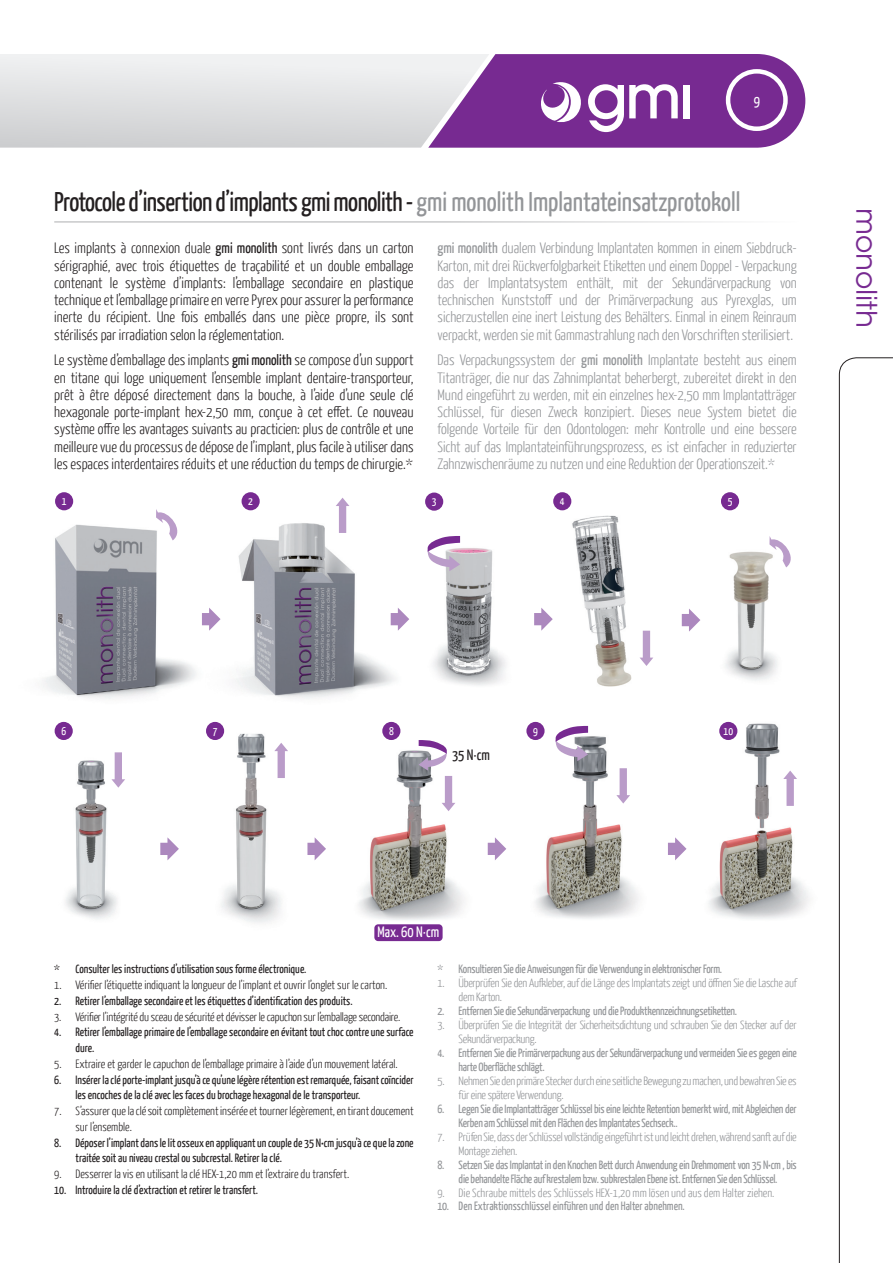
<style>
.page{position:relative;width:893px;height:1263px;background:#fff}
.page>*{position:absolute;margin:0;border:0;box-sizing:border-box;transform-origin:0 0}
.t1{font:28.2px "ITC Avant Garde Std";color:#772a91}
.t2{font:27px "Yanone Kaffeesatz";letter-spacing:-.02em;color:#231f20}
.t3{font:300 15px/17.2px "Yanone Kaffeesatz";letter-spacing:-.005em;color:#939598;text-align:justify}
.t4{font:300 15px/17.2px "Yanone Kaffeesatz";color:#231f20;text-align:justify}
.t5{font:15px "Yanone Kaffeesatz";color:#fff}
.t6{font:15px "Yanone Kaffeesatz";color:#231f20}
.t7{font:12px/15.8px "Yanone Kaffeesatz";color:#231f20}
.t8{font:12px/14px "Yanone Kaffeesatz";letter-spacing:-.02em;color:#939598}
.t9{font:300 12px/15.8px "Yanone Kaffeesatz";color:#231f20}
.t10{font:300 12px/14px "Yanone Kaffeesatz";letter-spacing:-.02em;color:#939598}
.t11{font:300 12px "Yanone Kaffeesatz";color:#939598}
.t12{font:12px "Yanone Kaffeesatz";color:#939598}
.t13{font:11.4px "Yanone Kaffeesatz";color:#fff}
.s1{color:#939598}
.s2{font-weight:400}
</style>
<div class="page">
<svg style="left:489px;top:54px;width:316px;height:94px;background:#8b4aa1"></svg>
<svg style="left:0;top:54px;width:489px;height:94px;background:#dbd8df"></svg>
<hr style="left:54px;top:221px;width:749px;height:1px;background:#6c6d70">
<img style="left:686px;top:713px;width:153px;height:217px">
<img style="left:531px;top:732px;width:108px;height:187px">
<img style="left:358px;top:738px;width:130px;height:182px">
<img style="left:206px;top:731px;width:76px;height:192px">
<img style="left:65px;top:760px;width:52px;height:159px">
<img style="left:725px;top:551px;width:62px;height:130px">
<img style="left:553px;top:502px;width:97px;height:185px">
<img style="left:427px;top:536px;width:79px;height:150px">
<img style="left:42px;top:502px;width:154px;height:197px">
<img style="left:235px;top:499px;width:160px;height:200px">
<div style="left:526px;top:722px;width:19px;height:18px;background:#772a91;border-radius:50%"></div>
<div style="left:382px;top:722px;width:18px;height:18px;background:#772a91;border-radius:50%"></div>
<div style="left:719px;top:722px;width:18px;height:18px;background:#772a91;border-radius:50%"></div>
<div style="left:721px;top:492px;width:18px;height:18px;background:#772a91;border-radius:50%"></div>
<div style="left:55px;top:492px;width:18px;height:18px;background:#772a91;border-radius:50%"></div>
<div style="left:553px;top:492px;width:18px;height:18px;background:#772a91;border-radius:50%"></div>
<div style="left:55px;top:722px;width:18px;height:18px;background:#772a91;border-radius:50%"></div>
<div style="left:242px;top:492px;width:18px;height:18px;background:#772a91;border-radius:50%"></div>
<div style="left:425px;top:492px;width:18px;height:19px;background:#772a91;border-radius:50%"></div>
<svg style="left:202px;top:608px;width:19px;height:23px"></svg>
<svg style="left:307px;top:837px;width:19px;height:23px"></svg>
<svg style="left:488px;top:837px;width:18px;height:23px"></svg>
<svg style="left:668px;top:837px;width:18px;height:23px"></svg>
<svg style="left:391px;top:608px;width:18px;height:23px"></svg>
<svg style="left:534px;top:608px;width:19px;height:23px"></svg>
<svg style="left:682px;top:609px;width:18px;height:23px"></svg>
<svg style="left:160px;top:837px;width:19px;height:23px"></svg>
<svg style="left:274px;top:743px;width:14px;height:35px"></svg>
<svg style="left:783px;top:770px;width:14px;height:36px"></svg>
<svg style="left:336px;top:498px;width:13px;height:35px"></svg>
<svg style="left:556px;top:726px;width:32px;height:35px"></svg>
<svg style="left:428px;top:536px;width:32px;height:35px"></svg>
<svg style="left:616px;top:768px;width:14px;height:35px"></svg>
<svg style="left:419px;top:740px;width:28px;height:30px"></svg>
<svg style="left:769px;top:536px;width:22px;height:31px"></svg>
<svg style="left:156px;top:509px;width:30px;height:31px"></svg>
<svg style="left:640px;top:631px;width:13px;height:35px"></svg>
<svg style="left:111px;top:752px;width:14px;height:36px"></svg>
<svg style="left:442px;top:776px;width:13px;height:35px"></svg>
<div style="left:374px;top:924px;width:69px;height:17px;background:#772a91;border-radius:4px"></div>
<div style="left:206px;top:722px;width:18px;height:18px;background:#772a91;border-radius:50%"></div>
<svg style="left:839px;top:357px;width:54px;height:906px"></svg>
<p class="t5" style="left:754px;top:92px;width:8px">9</p>
<p class="t2" style="left:54px;top:185px;width:688px">Protocole d’insertion d’implants gmi monolith - <span class="s1">gmi monolith Implantateinsatzprotokoll</span></p>
<p class="t4" style="left:54px;top:239px;width:361px">Les implants à connexion duale <span class="s2">gmi monolith</span> sont livrés dans un carton sérigraphié, avec trois étiquettes de traçabilité et un double emballage contenant le système d’implants: l’emballage secondaire en plastique technique et l’emballage primaire en verre Pyrex pour assurer la performance inerte du récipient. Une fois emballés dans une pièce propre, ils sont stérilisés par irradiation selon la réglementation.</p>
<p class="t4" style="left:54px;top:351px;width:361px">Le système d’emballage des implants <span class="s2">gmi monolith</span> se compose d’un support en titane qui loge uniquement l’ensemble implant dentaire-transporteur, prêt à être déposé directement dans la bouche, à l’aide d’une seule clé hexagonale porte-implant hex-2,50 mm, conçue à cet effet. Ce nouveau système offre les avantages suivants au practicien: plus de contrôle et une meilleure vue du processus de dépose de l’implant, plus facile à utiliser dans les espaces interdentaires réduits et une réduction du temps de chirurgie.*</p>
<p class="t3" style="left:438px;top:239px;width:361px"><span class="s2">gmi monolith</span> dualem Verbindung Implantaten kommen in einem Siebdruck-Karton, mit drei Rückverfolgbarkeit Etiketten und einem Doppel - Verpackung das der Implantatsystem enthält, mit der Sekundärverpackung von technischen Kunststoff und der Primärverpackung aus Pyrexglas, um sicherzustellen eine inert Leistung des Behälters. Einmal in einem Reinraum verpackt, werden sie mit Gammastrahlung nach den Vorschriften sterilisiert.</p>
<p class="t3" style="left:438px;top:351px;width:361px">Das Verpackungssystem der <span class="s2">gmi monolith</span> Implantate besteht aus einem Titanträger, die nur das Zahnimplantat beherbergt, zubereitet direkt in den Mund eingeführt zu werden, mit ein einzelnes hex-2,50 mm Implantatträger Schlüssel, für diesen Zweck konzipiert. Dieses neue System bietet die folgende Vorteile für den Odontologen: mehr Kontrolle und eine bessere Sicht auf das Implantateinführungsprozess, es ist einfacher in reduzierter Zahnzwischenräume zu nutzen und eine Reduktion der Operationszeit.*</p>
<p class="t13" style="left:248px;top:494px;width:6px">2</p>
<p class="t13" style="left:432px;top:494px;width:6px">3</p>
<p class="t13" style="left:62px;top:494px;width:6px">1</p>
<p class="t13" style="left:560px;top:494px;width:6px">4</p>
<p class="t13" style="left:728px;top:494px;width:6px">5</p>
<p class="t1" style="left:884px;top:208px;width:122px;rotate:90deg">monolith</p>
<p class="t13" style="left:61px;top:724px;width:6px">6</p>
<p class="t13" style="left:213px;top:724px;width:6px">7</p>
<p class="t13" style="left:389px;top:724px;width:6px">8</p>
<p class="t13" style="left:533px;top:724px;width:6px">9</p>
<p class="t13" style="left:724px;top:724px;width:11px">10</p>
<p class="t6" style="left:452px;top:746px;width:39px">35 N·cm</p>
<p class="t5" style="left:378px;top:923px;width:63px">Max. 60 N·cm</p>
<p class="t7" style="left:54px;top:961px;width:254px">* Consulter les instructions d’utilisation sous forme électronique.</p>
<p class="t9" style="left:54px;top:977px;width:335px">1. Vérifier l’étiquette indiquant la longueur de l’implant et ouvrir l’onglet sur le carton.</p>
<p class="t7" style="left:54px;top:992px;width:300px">2. Retirer l’emballage secondaire et les étiquettes d’identification des produits.</p>
<p class="t9" style="left:54px;top:1008px;width:347px">3. Vérifier l’intégrité du sceau de sécurité et dévisser le capuchon sur l’emballage secondaire.</p>
<p class="t7" style="left:76px;top:1024px;width:340px;text-indent:-21px">4. Retirer l’emballage primaire de l’emballage secondaire en évitant tout choc contre une surface dure.</p>
<p class="t9" style="left:54px;top:1055px;width:345px">5. Extraire et garder le capuchon de l’emballage primaire à l’aide d’un mouvement latéral.</p>
<p class="t7" style="left:76px;top:1071px;width:340px;text-indent:-21px">6. Insérer la clé porte-implant jusqu’à ce qu’une légère rétention est remarquée, faisant coïncider les encoches de la clé avec les faces du brochage hexagonal de le transporteur.</p>
<p class="t9" style="left:76px;top:1103px;width:340px;text-indent:-21px">7. S’assurer que la clé soit complètement insérée et tourner légèrement, en tirant doucement sur l’ensemble.</p>
<p class="t7" style="left:76px;top:1134px;width:340px;text-indent:-21px">8. Déposer l’implant dans le lit osseux en appliquant un couple de 35 N•cm jusqu’à ce que la zone traitée soit au niveau crestal ou subcrestal. Retirer la clé.</p>
<p class="t9" style="left:54px;top:1166px;width:297px">9. Desserrer la vis en utilisant la clé HEX-1,20 mm et l’extraire du transfert.</p>
<p class="t7" style="left:54px;top:1181px;width:205px">10. Introduire la clé d’extraction et retirer le transfert.</p>
<p class="t8" style="left:437px;top:962px;width:286px">* Konsultieren Sie die Anweisungen für die Verwendung in elektronischer Form.</p>
<p class="t10" style="left:459px;top:976px;width:340px;text-indent:-21px">1. Überprüfen Sie den Aufkleber, auf die Länge des Implantats zeigt und öffnen Sie die Lasche auf dem Karton.</p>
<p class="t8" style="left:437px;top:1004px;width:301px">2. Entfernen Sie die Sekundärverpackung und die Produktkennzeichnungsetiketten.</p>
<p class="t10" style="left:459px;top:1017px;width:340px;text-indent:-21px">3. Überprüfen Sie die Integrität der Sicherheitsdichtung und schrauben Sie den Stecker auf der<br>Sekundärverpackung.</p>
<p class="t8" style="left:459px;top:1045px;width:340px;text-indent:-21px">4. Entfernen Sie die Primärverpackung aus der Sekundärverpackung und vermeiden Sie es gegen eine harte Oberfläche schlägt.</p>
<p class="t10" style="left:459px;top:1073px;width:340px;text-indent:-21px">5. Nehmen Sie den primäre Stecker durch eine seitliche Bewegung zu machen, und bewahren Sie es für eine spätere Verwendung.</p>
<p class="t8" style="left:459px;top:1101px;width:340px;text-indent:-21px">6. Legen Sie die Implantatträger Schlüssel bis eine leichte Retention bemerkt wird, mit Abgleichen der<br>Kerben am Schlüssel mit den Flächen des Implantates Sechseck..</p>
<p class="t10" style="left:459px;top:1129px;width:340px;text-indent:-21px">7. Prüfen Sie, dass der Schlüssel vollständig eingeführt ist und leicht drehen, während sanft auf die<br>Montage ziehen.</p>
<p class="t8" style="left:437px;top:1157px;width:361px;text-align:center">8. Setzen Sie das Implantat in den Knochen Bett durch Anwendung ein Drehmoment von 35 N•cm , bis die behandelte Fläche auf krestalem bzw. subkrestalen Ebene ist. Entfernen Sie den Schlüssel.</p>
<p class="t11" style="left:437px;top:1185px;width:338px">9. Die Schraube mittels des Schlüssels HEX-1,20 mm lösen und aus dem Halter ziehen.</p>
<p class="t12" style="left:437px;top:1199px;width:249px">10. Den Extraktionsschlüssel einführen und den Halter abnehmen.</p>
</div>
